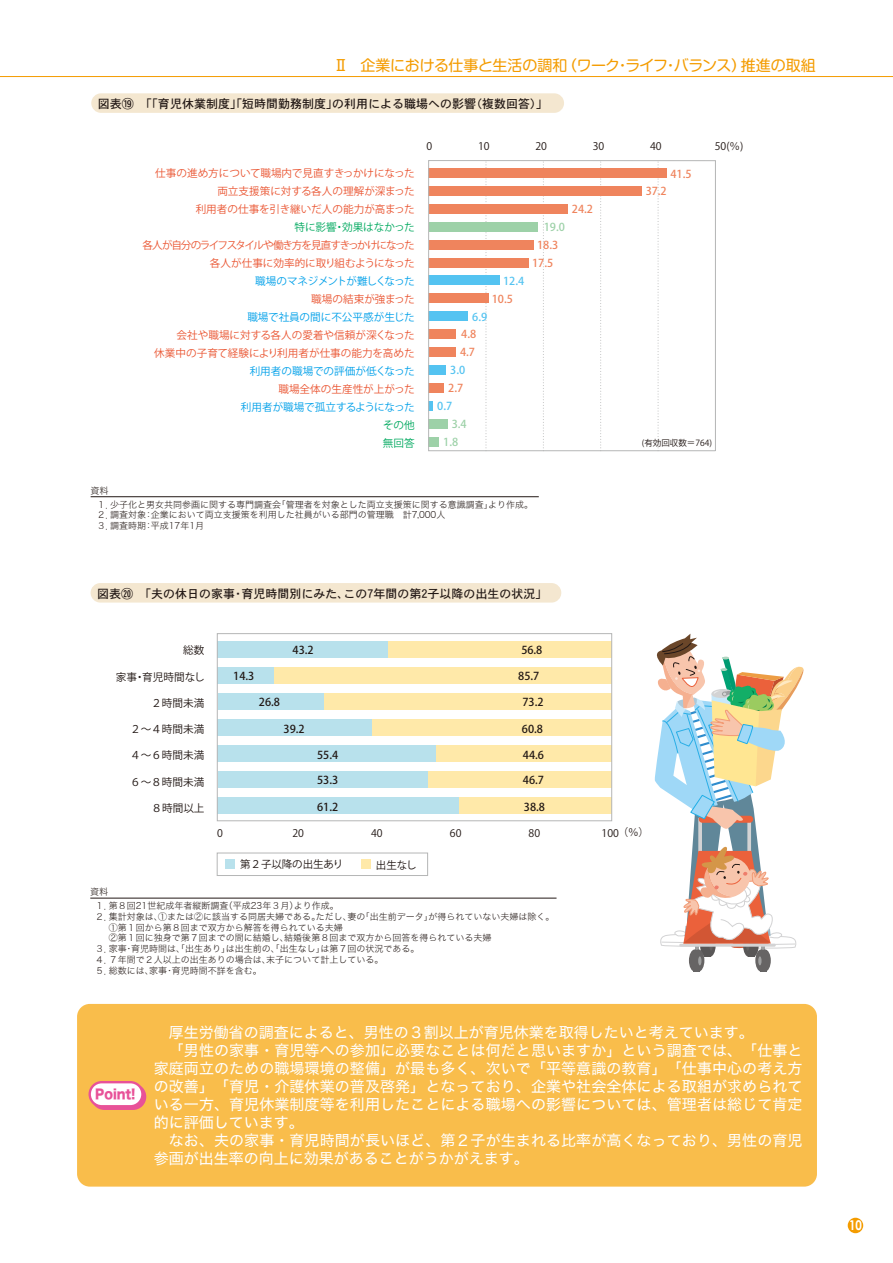
<style>
.page{position:relative;width:893px;height:1263px;background:#fff}
.page>*{position:absolute;margin:0;border:0;box-sizing:border-box;transform-origin:0 0}
.t1{font:15px/18px "Hiragino Kaku W4 90 msp RKSJ H";letter-spacing:.005em;color:#fff}
.t2{font:15px "Shin M Go Pro";letter-spacing:-.03em;color:#f49c00}
.t3{font:700 13.5px "Century Gothic";color:#fff;scale:.85 1}
.t4{font:13.2px "Hiragino Kaku W8 90 msp RKSJ H";color:#e85298;scale:.91 1}
.t5{font:12px "DFHS Gothic G W5 WIN RKSJ H";color:#221815}
.t6{font:500 10.95px "Koz Go Pro";color:#221815}
.t7{font:500 10.95px/18px "Koz Go Pro";color:#ef845d;text-align:center}
.t8{font:500 10.95px "Koz Go Pro";color:#54c3f1}
.t9{font:500 10.95px/17.7px "Koz Go Pro";color:#9dd1a8}
.t10{font:10.65px/18px "Koz Go Pro";color:#ea5532;text-align:right}
.t11{font:10.65px/18px "Koz Go Pro";letter-spacing:-.09em;color:#ea5532;text-align:right}
.t12{font:10.65px "Koz Go Pro";color:#00a0e9}
.t13{font:10.65px "Koz Go Pro";color:#221815}
.t14{font:10.65px/18px "Koz Go Pro";color:#00a95f}
.t15{font:10.65px "Koz Go Pro";letter-spacing:-.05em;color:#00a0e9}
.t16{font:10.5px "Koz Go Pro";color:#221815}
.t17{font:9px/10.8px "Hiragino Kaku W2 90 msp RKSJ H";color:#221815}
.t18{font:8.55px "Koz Go Pro";color:#221815}
</style>
<div class="page">
<div style="left:848px;top:1218px;width:15px;height:15px;background:#f49c00;border-radius:50%"></div>
<div style="left:388px;top:641px;width:224px;height:16px;background:#ffe9a9"></div>
<div style="left:274px;top:667px;width:338px;height:16px;background:#ffe9a9"></div>
<div style="left:323px;top:693px;width:289px;height:17px;background:#ffe9a9"></div>
<div style="left:372px;top:719px;width:240px;height:17px;background:#ffe9a9"></div>
<div style="left:436px;top:745px;width:176px;height:17px;background:#ffe9a9"></div>
<div style="left:428px;top:771px;width:184px;height:17px;background:#ffe9a9"></div>
<div style="left:459px;top:797px;width:153px;height:17px;background:#ffe9a9"></div>
<div style="left:218px;top:641px;width:170px;height:16px;background:#b8e1ec"></div>
<div style="left:218px;top:667px;width:56px;height:16px;background:#b8e1ec"></div>
<div style="left:218px;top:693px;width:105px;height:17px;background:#b8e1ec"></div>
<div style="left:218px;top:719px;width:154px;height:17px;background:#b8e1ec"></div>
<div style="left:218px;top:745px;width:218px;height:17px;background:#b8e1ec"></div>
<div style="left:218px;top:771px;width:210px;height:17px;background:#b8e1ec"></div>
<div style="left:218px;top:797px;width:241px;height:17px;background:#b8e1ec"></div>
<hr style="left:0;top:76px;width:893px;height:1px;background:#f49c00">
<div style="left:91px;top:93px;width:473px;height:20px;background:#f4e7d0;border-radius:10px"></div>
<hr style="left:91px;top:496px;width:448px;height:1px;background:#221815">
<svg style="left:486px;top:162px;width:1px;height:286px"></svg>
<svg style="left:543px;top:162px;width:1px;height:287px"></svg>
<svg style="left:600px;top:162px;width:1px;height:287px"></svg>
<svg style="left:658px;top:162px;width:1px;height:287px"></svg>
<div style="left:429px;top:168px;width:238px;height:10px;background:#ef845d"></div>
<div style="left:429px;top:186px;width:213px;height:10px;background:#ef845d"></div>
<div style="left:429px;top:204px;width:138px;height:10px;background:#ef845d"></div>
<div style="left:429px;top:222px;width:109px;height:9px;background:#9dd1a8"></div>
<div style="left:429px;top:240px;width:105px;height:9px;background:#ef845d"></div>
<div style="left:429px;top:258px;width:100px;height:9px;background:#ef845d"></div>
<div style="left:429px;top:276px;width:71px;height:9px;background:#54c3f1"></div>
<div style="left:429px;top:293px;width:60px;height:10px;background:#ef845d"></div>
<div style="left:429px;top:311px;width:39px;height:10px;background:#54c3f1"></div>
<div style="left:429px;top:329px;width:27px;height:10px;background:#ef845d"></div>
<div style="left:429px;top:347px;width:27px;height:10px;background:#ef845d"></div>
<div style="left:429px;top:365px;width:17px;height:10px;background:#54c3f1"></div>
<div style="left:429px;top:383px;width:15px;height:10px;background:#ef845d"></div>
<hr style="left:429px;top:401px;width:4px;height:10px;background:#54c3f1">
<div style="left:429px;top:419px;width:19px;height:10px;background:#9dd1a8"></div>
<div style="left:429px;top:437px;width:10px;height:10px;background:#9dd1a8"></div>
<div style="left:428px;top:160px;width:288px;height:291px;border:1px solid #b5b6b6"></div>
<div style="left:91px;top:583px;width:470px;height:19px;background:#f4e7d0;border-radius:10px"></div>
<hr style="left:90px;top:898px;width:466px;height:1px;background:#221815">
<div style="left:217px;top:852px;width:211px;height:24px;border:1px solid #b5b6b6"></div>
<div style="left:225px;top:859px;width:10px;height:10px;background:#b8e1ec"></div>
<div style="left:361px;top:860px;width:10px;height:9px;background:#ffe9a9"></div>
<div style="left:217px;top:633px;width:395px;height:188px;border:1px solid #b5b6b6"></div>
<div style="left:77px;top:1004px;width:740px;height:182px;background:#f9bd4b;border-radius:13px"></div>
<svg style="left:89px;top:1081px;width:57px;height:29px;background:#f7c5cd"></svg>
<svg style="left:689px;top:949px;width:12px;height:23px"></svg>
<div style="left:693px;top:949px;width:11px;height:23px;background:#666464;border-radius:50%"></div>
<div style="left:693px;top:950px;width:6px;height:21px;background:#666464"></div>
<svg style="left:759px;top:949px;width:12px;height:23px"></svg>
<svg style="left:755px;top:949px;width:12px;height:23px"></svg>
<div style="left:760px;top:950px;width:7px;height:21px;background:#666464"></div>
<svg style="left:654px;top:634px;width:150px;height:331px"></svg>
<h1 class="t2" style="left:333px;top:54px;width:484px">Ⅱ　企業における仕事と生活の調和（ワーク・ライフ・バランス）推進の取組</h1>
<h3 class="t5" style="left:98px;top:98px;width:451px">図表⑲　「「育児休業制度」「短時間勤務制度」の利用による職場への影響（複数回答）」</h3>
<p class="t17" style="left:90px;top:485px;width:20px">資料</p>
<p class="t10" style="left:155px;top:164px;width:261px">仕事の進め方について職場内で見直すきっかけになった両立支援策に対する各人の理解が深まった<br>利用者の仕事を引き継いだ人の能力が高まった</p>
<p class="t14" style="left:294px;top:218px;width:122px">特に影響・効果はなかった</p>
<p class="t11" style="left:143px;top:236px;width:274px">各人が自分のライフスタイルや働き方を見直すきっかけになった各人が仕事に効率的に取り組むようになった</p>
<p class="t15" style="left:255px;top:274px;width:161px">職場のマネジメントが難しくなった</p>
<p class="t10" style="left:311px;top:290px;width:105px">職場の結束が強まった</p>
<p class="t12" style="left:247px;top:310px;width:169px">職場で社員の間に不公平感が生じた</p>
<p class="t10" style="left:154px;top:326px;width:262px">会社や職場に対する各人の愛着や信頼が深くなった<br>休業中の子育て経験により利用者が仕事の能力を高めた</p>
<p class="t12" style="left:250px;top:364px;width:167px">利用者の職場での評価が低くなった</p>
<p class="t10" style="left:278px;top:380px;width:138px">職場全体の生産性が上がった</p>
<p class="t12" style="left:241px;top:400px;width:175px">利用者が職場で孤立するようになった</p>
<p class="t14" style="left:383px;top:416px;width:33px">その他無回答</p>
<p class="t16" style="left:426px;top:139px;width:7px">0</p>
<p class="t16" style="left:478px;top:139px;width:13px">10</p>
<p class="t16" style="left:535px;top:139px;width:13px">20</p>
<p class="t16" style="left:593px;top:139px;width:13px">30</p>
<p class="t16" style="left:650px;top:139px;width:13px">40</p>
<p class="t16" style="left:715px;top:139px;width:30px">50(％)</p>
<p class="t7" style="left:670px;top:166px;width:23px">41.5</p>
<p class="t7" style="left:646px;top:183px;width:23px">37.2</p>
<p class="t7" style="left:572px;top:201px;width:23px">24.2</p>
<p class="t9" style="left:544px;top:218px;width:23px">19.0</p>
<p class="t7" style="left:532px;top:236px;width:28px">18.3<br>17.5</p>
<p class="t8" style="left:503px;top:273px;width:23px">12.4</p>
<p class="t7" style="left:492px;top:290px;width:23px">10.5</p>
<p class="t8" style="left:472px;top:310px;width:16px">6.9</p>
<p class="t7" style="left:460px;top:326px;width:18px;text-align:left">4.8<br>4.7</p>
<p class="t8" style="left:450px;top:363px;width:16px">3.0</p>
<p class="t7" style="left:448px;top:379px;width:16px">2.7</p>
<p class="t8" style="left:437px;top:399px;width:16px">0.7</p>
<p class="t9" style="left:443px;top:416px;width:25px;text-indent:9px">3.4<br>1.8</p>
<p class="t18" style="left:642px;top:437px;width:72px">(有効回収数＝764)</p>
<p class="t17" style="left:97px;top:499px;width:438px">１．少子化と男女共同参画に関する専門調査会「管理者を対象とした両立支援策に関する意識調査」より作成。<br>２．調査対象：企業において両立支援策を利用した社員がいる部門の管理職　計7,000人<br>３．調査時期：平成17年1月</p>
<h3 class="t5" style="left:97px;top:587px;width:452px">図表⑳　「夫の休日の家事・育児時間別にみた、この7年間の第2子以降の出生の状況」</h3>
<p class="t17" style="left:90px;top:886px;width:20px">資料</p>
<p class="t13" style="left:183px;top:644px;width:23px">総数</p>
<p class="t6" style="left:293px;top:643px;width:23px">43.2</p>
<p class="t6" style="left:521px;top:643px;width:23px">56.8</p>
<p class="t13" style="left:116px;top:670px;width:91px">家事・育児時間なし</p>
<p class="t13" style="left:151px;top:696px;width:55px">２時間未満</p>
<p class="t13" style="left:130px;top:722px;width:76px">２～４時間未満</p>
<p class="t13" style="left:130px;top:749px;width:76px">４～６時間未満</p>
<p class="t13" style="left:130px;top:775px;width:76px">６～８時間未満</p>
<p class="t13" style="left:152px;top:801px;width:54px">８時間以上</p>
<p class="t16" style="left:217px;top:827px;width:7px">0</p>
<p class="t16" style="left:292px;top:827px;width:13px">20</p>
<p class="t16" style="left:371px;top:827px;width:13px">40</p>
<p class="t16" style="left:450px;top:827px;width:13px">60</p>
<p class="t16" style="left:529px;top:827px;width:13px">80</p>
<p class="t16" style="left:602px;top:826px;width:49px">100（％）</p>
<p class="t16" style="left:240px;top:857px;width:105px">第２子以降の出生あり</p>
<p class="t16" style="left:376px;top:858px;width:42px">出生なし</p>
<p class="t6" style="left:233px;top:669px;width:23px">14.3</p>
<p class="t6" style="left:518px;top:669px;width:23px">85.7</p>
<p class="t6" style="left:259px;top:695px;width:23px">26.8</p>
<p class="t6" style="left:522px;top:695px;width:23px">73.2</p>
<p class="t6" style="left:284px;top:722px;width:23px">39.2</p>
<p class="t6" style="left:522px;top:722px;width:23px">60.8</p>
<p class="t6" style="left:317px;top:748px;width:23px">55.4</p>
<p class="t6" style="left:523px;top:748px;width:23px">44.6</p>
<p class="t6" style="left:317px;top:773px;width:23px">53.3</p>
<p class="t6" style="left:523px;top:773px;width:23px">46.7</p>
<p class="t6" style="left:317px;top:800px;width:23px">61.2</p>
<p class="t6" style="left:524px;top:800px;width:23px">38.8</p>
<p class="t17" style="left:95px;top:900px;width:245px">１．第８回21世紀成年者縦断調査（平成23年３月）より作成。</p>
<p class="t17" style="left:95px;top:911px;width:460px">２．集計対象は、①または②に該当する同居夫婦である。ただし、妻の「出生前データ」が得られていない夫婦は除く。</p>
<p class="t17" style="left:109px;top:922px;width:235px">①第１回から第８回まで双方から解答を得られている夫婦</p>
<p class="t17" style="left:109px;top:933px;width:384px">②第１回に独身で第７回までの間に結婚し、結婚後第８回まで双方から回答を得られている夫婦</p>
<p class="t17" style="left:95px;top:944px;width:325px">３．家事・育児時間は、「出生あり」は出生前の、「出生なし」は第７回の状況である。</p>
<p class="t17" style="left:95px;top:954px;width:289px">４．７年間で２人以上の出生ありの場合は、末子について計上している。</p>
<p class="t17" style="left:95px;top:965px;width:168px">５．総数には、家事・育児時間不詳を含む。</p>
<h3 class="t4" style="left:95px;top:1087px;width:46px">Point!</h3>
<p class="t1" style="left:154px;top:1024px;width:650px">　厚生労働省の調査によると、男性の３割以上が育児休業を取得したいと考えています。<br>　「男性の家事・育児等への参加に必要なことは何だと思いますか」という調査では、「仕事と家庭両立のための職場環境の整備」が最も多く、次いで「平等意識の教育」「仕事中心の考え方の改善」「育児・介護休業の普及啓発」となっており、企業や社会全体による取組が求められている一方、育児休業制度等を利用したことによる職場への影響については、管理者は総じて肯定的に評価しています。<br>　なお、夫の家事・育児時間が長いほど、第２子が生まれる比率が高くなっており、男性の育児参画が出生率の向上に効果があることがうかがえます。</p>
<h2 class="t3" style="left:849px;top:1215px;width:17px">10</h2>
</div>
